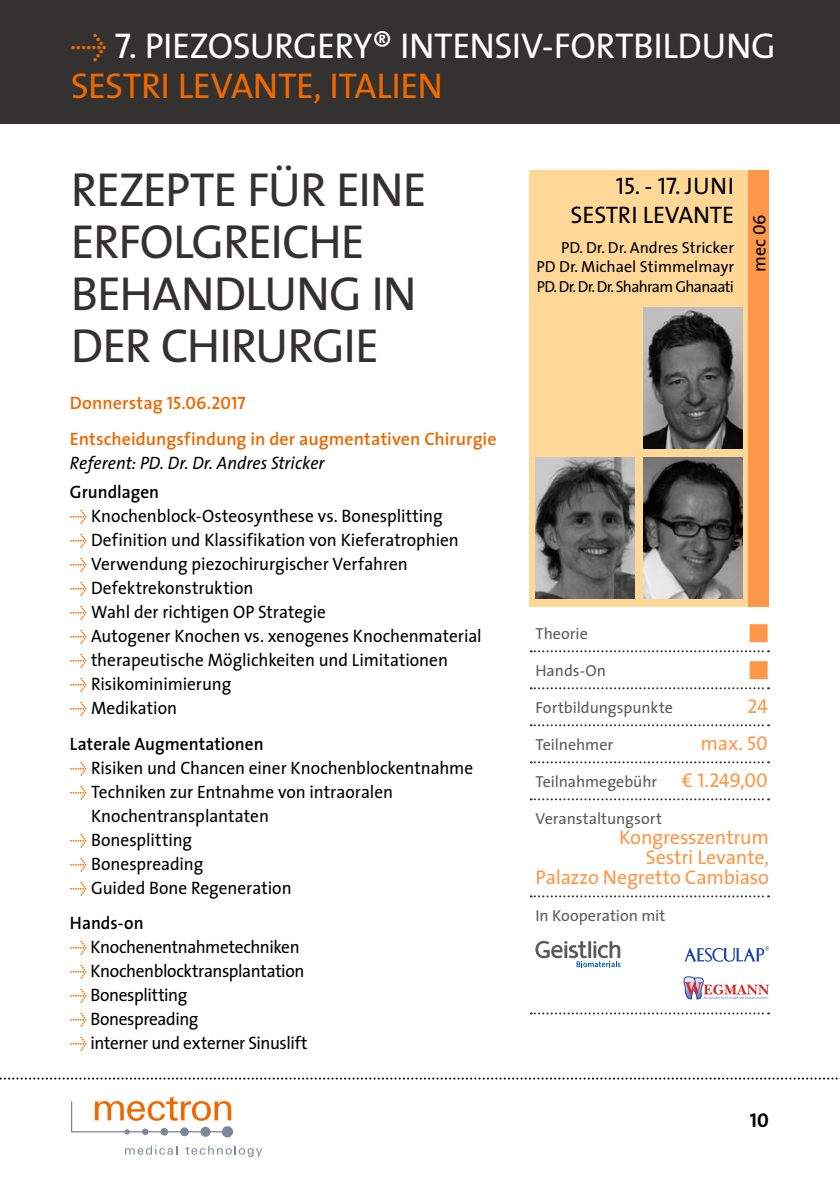
<style>
.page{position:relative;width:840px;height:1191px;background:#fff}
.page>*{position:absolute;margin:0;border:0;box-sizing:border-box;transform-origin:0 0}
.t1{font:48px/52px "The Sans";letter-spacing:-.025em;color:#333231}
.t2{font:36px "The Sans";letter-spacing:-.015em;color:#fff}
.t3{font:36px "The Sans";letter-spacing:-.015em;color:#ef6800}
.t4{font:24px/28.8px "The Sans Caps";color:#000;text-align:right}
.t5{font:20px/20px "The Sans";letter-spacing:-.01em;color:#fd974a;text-align:right}
.t6{font:20px "The Sans Bold Caps";color:#000}
.t7{font:20px "The Sans Expert";color:#fd974a}
.t8{font:20px "The Sans Caps";color:#fd974a}
.t9{font:18px/24px "The Sans";letter-spacing:-.005em;color:#000;scale:.96 1}
.t10{font:600 18px/35.4px "The Sans";color:#ef6800}
.t11{font:italic 18px "The Sans";color:#000;scale:.96 1}
.t12{font:600 18px "The Sans";letter-spacing:.005em;color:#000;scale:.96 1}
.t13{font:18px "The Sans";letter-spacing:-.005em;color:#000}
.t14{font:16px "The Sans";color:#5b5b5a}
.t15{font:16px/19.2px "The Sans";color:#000;text-align:justify}
.s1{font-family:"The Sans Expert";color:#ef6800}
.s2{font-family:"The Sans Caps"}
.s3{font-family:"The Sans Semi Bold Caps";font-weight:400}
.s4{font-weight:600}
.s5{font-size:20px;color:#fd974a}
.s6{font-family:"The Sans Caps";font-size:20px;color:#fd974a}
</style>
<div class="page">
<div style="left:160px;top:1128px;width:8px;height:7px;background:#7d889a;border-radius:50%"></div>
<svg style="left:180px;top:1127px;width:9px;height:9px"></svg>
<div style="left:200px;top:1126px;width:10px;height:10px;background:#7d889a;border-radius:50%"></div>
<div style="left:222px;top:1126px;width:11px;height:11px;background:#7d889a;border-radius:50%"></div>
<svg style="left:71px;top:1096px;width:163px;height:38px"></svg>
<svg style="left:125px;top:1145px;width:52px;height:9px"></svg>
<svg style="left:185px;top:1145px;width:77px;height:12px"></svg>
<svg style="left:0;top:1077px;width:840px;height:2px"></svg>
<div style="left:0;top:0;width:839px;height:124px;background:#333231"></div>
<svg style="left:530px;top:650px;width:238px;height:2px"></svg>
<svg style="left:530px;top:687px;width:238px;height:2px"></svg>
<svg style="left:530px;top:724px;width:238px;height:2px"></svg>
<svg style="left:530px;top:761px;width:238px;height:2px"></svg>
<svg style="left:530px;top:798px;width:238px;height:2px"></svg>
<svg style="left:530px;top:895px;width:238px;height:2px"></svg>
<svg style="left:530px;top:1012px;width:238px;height:2px"></svg>
<div style="left:529px;top:170px;width:218px;height:437px;background:#ffd796"></div>
<img style="left:643px;top:457px;width:98px;height:141px">
<img style="left:535px;top:457px;width:99px;height:141px">
<svg style="left:535px;top:941px;width:85px;height:26px"></svg>
<svg style="left:684px;top:946px;width:84px;height:15px"></svg>
<svg style="left:683px;top:976px;width:85px;height:23px"></svg>
<div style="left:747px;top:170px;width:21px;height:437px;background:#fd974a"></div>
<img style="left:643px;top:308px;width:98px;height:140px">
<h2 class="t2" style="left:71px;top:23px;width:706px"><span class="s1">Û</span> <span class="s2">7.</span> PIEZOSURGERY® INTENSIV-FORTBILDUNG</h2>
<h2 class="t3" style="left:71px;top:63px;width:373px">SESTRI LEVANTE, ITALIEN</h2>
<h1 class="t1" style="left:71px;top:164px;width:357px">REZEPTE FÜR EINE<br>ERFOLGREICHE<br>BEHANDLUNG IN<br>DER CHIRURGIE</h1>
<p class="t10" style="left:70px;top:385px;width:428px">Donnerstag <span class="s3">15.06.2017<br></span>Entscheidungsfindung in der augmentativen Chirurgie</p>
<p class="t11" style="left:70px;top:451px;width:266px">Referent: PD. Dr. Dr. Andres Stricker</p>
<p class="t9" style="left:70px;top:480px;width:430px"><span class="s4">Grundlagen<br></span><span class="s1">Û</span> Knochenblock-Osteosynthese vs. Bonesplitting<br><span class="s1">Û</span> Definition und Klassifikation von Kieferatrophien<br><span class="s1">Û</span> Verwendung piezochirurgischer Verfahren<br><span class="s1">Û</span> Defektrekonstruktion<br><span class="s1">Û</span> Wahl der richtigen OP Strategie<br><span class="s1">Û</span> Autogener Knochen vs. xenogenes Knochenmaterial <span class="s1">Û</span> therapeutische Möglichkeiten und Limitationen<br><span class="s1">Û</span> Risikominimierung<br><span class="s1">Û</span> Medikation</p>
<p class="t12" style="left:70px;top:732px;width:203px">Laterale Augmentationen</p>
<p class="t9" style="left:70px;top:755px;width:421px"><span class="s1">Û</span> Risiken und Chancen einer Knochenblockentnahme</p>
<p class="t9" style="left:70px;top:779px;width:338px"><span class="s1">Û</span> Techniken zur Entnahme von intraoralen</p>
<p class="t9" style="left:91px;top:804px;width:187px">Knochentransplantaten</p>
<p class="t9" style="left:70px;top:828px;width:129px"><span class="s1">Û</span> Bonesplitting</p>
<p class="t9" style="left:70px;top:852px;width:140px"><span class="s1">Û</span> Bonespreading</p>
<p class="t9" style="left:70px;top:876px;width:232px"><span class="s1">Û</span> Guided Bone Regeneration</p>
<p class="t9" style="left:70px;top:911px;width:249px"><span class="s4">Hands-on<br></span><span class="s1">Û</span> Knochenentnahmetechniken<br><span class="s1">Û</span> Knochenblocktransplantation<br><span class="s1">Û</span> Bonesplitting<br><span class="s1">Û</span> Bonespreading<br><span class="s1">Û</span> interner und externer Sinuslift</p>
<h3 class="t4" style="left:570px;top:172px;width:165px">15. - 17. JUNI<br>SESTRI LEVANTE</h3>
<p class="t15" style="left:536px;top:238px;width:199px;text-indent:25px">PD. Dr. Dr. Andres Stricker PD Dr. Michael Stimmelmayr PD. Dr. Dr. Dr. Shahram Ghanaati</p>
<p class="t13" style="left:747px;top:272px;width:59px;rotate:-90deg">mec <span class="s2">06</span></p>
<p class="t14" style="left:535px;top:623px;width:54px">Theorie</p>
<p class="t7" style="left:749px;top:619px;width:19px">Ô</p>
<p class="t14" style="left:535px;top:660px;width:72px">Hands-On</p>
<p class="t7" style="left:749px;top:656px;width:19px">Ô</p>
<p class="t14" style="left:535px;top:697px;width:139px">Fortbildungspunkte</p>
<p class="t8" style="left:747px;top:693px;width:22px">24</p>
<p class="t14" style="left:535px;top:734px;width:79px">Teilnehmer</p>
<p class="t5" style="left:700px;top:733px;width:69px">max. <span class="s2">50</span></p>
<p class="t14" style="left:535px;top:771px;width:234px">Teilnahmegebühr <span class="s5">€</span> <span class="s6">1.249,00</span></p>
<p class="t14" style="left:535px;top:808px;width:128px">Veranstaltungsort</p>
<p class="t5" style="left:535px;top:827px;width:235px">Kongresszentrum<br>Sestri Levante,<br>Palazzo Negretto Cambiaso</p>
<p class="t14" style="left:535px;top:905px;width:131px">In Kooperation mit</p>
<p class="t6" style="left:749px;top:1107px;width:21px">10</p>
</div>
